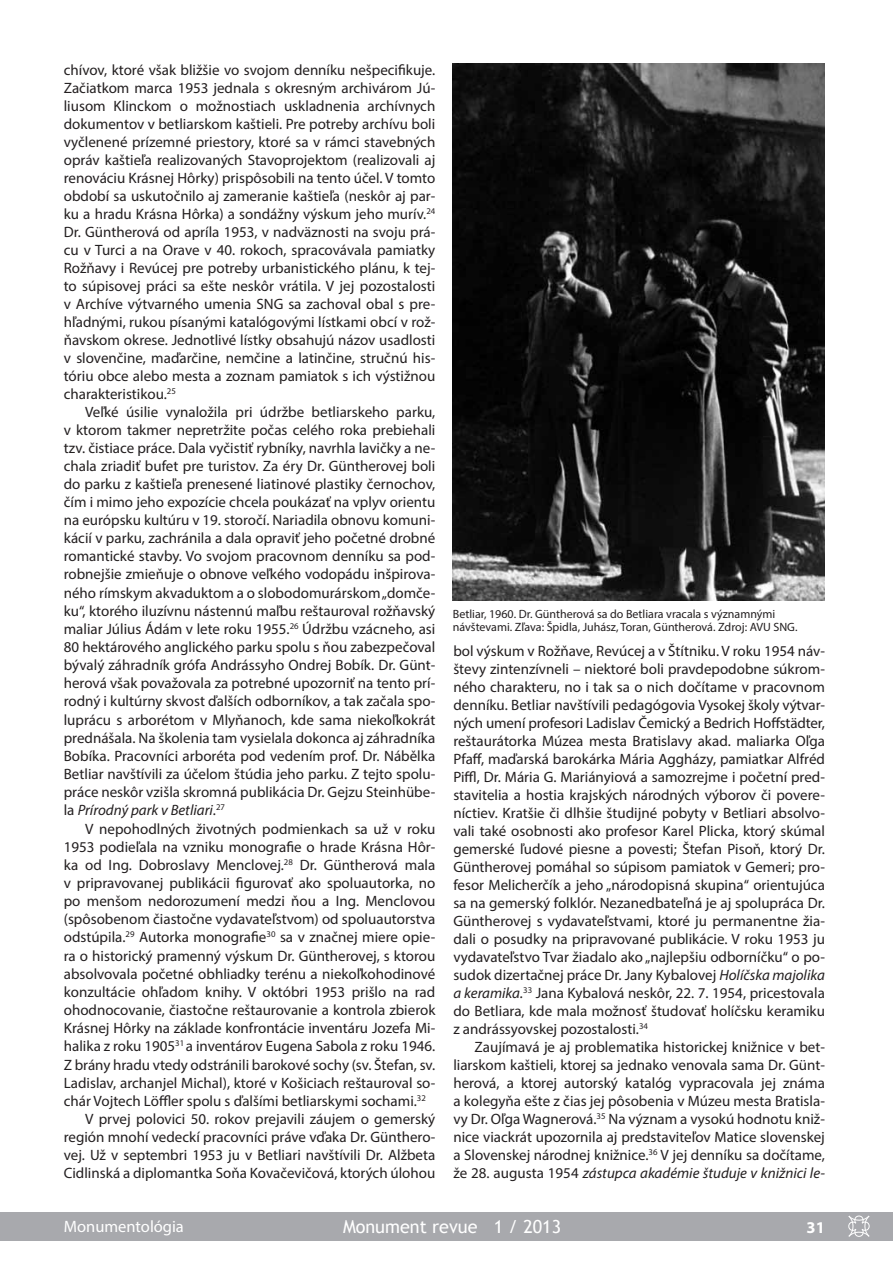
<style>
.page{position:relative;width:893px;height:1263px;background:#fff}
.page>*{position:absolute;margin:0;border:0;box-sizing:border-box;transform-origin:0 0}
.t1{font:18px "Trebuchet MS";color:#fff}
.t2{font:16.5px "Myriad Pro";color:#fff}
.t3{font:700 16.5px "Myriad Pro";color:#fff}
.t4{font:15px/18px "Myriad Pro";color:#231f20;text-align:justify}
.t5{font:12px/13.5px "Myriad Pro";color:#231f20}
.s1{font-style:italic}
</style>
<div class="page">
<div style="left:0;top:1212px;width:893px;height:28px;background:#a8a9ad"></div>
<svg style="left:848px;top:1215px;width:22px;height:22px"></svg>
<img style="left:453px;top:64px;width:372px;height:536px">
<p class="t4" style="left:64px;top:61px;width:373px">chívov, ktoré však bližšie vo svojom denníku nešpecifikuje.<br>Začiatkom marca 1953 jednala s okresným archivárom Jú&shy;liusom Klinckom o možnostiach uskladnenia archívnych dokumentov v betliarskom kaštieli. Pre potreby archívu boli vyčlenené prízemné priestory, ktoré sa v rámci stavebných opráv kaštieľa realizovaných Stavoprojektom (realizovali aj renováciu Krásnej Hôrky) prispôsobili na tento účel. V tomto období sa uskutočnilo aj zameranie kaštieľa (neskôr aj par&shy;ku a hradu Krásna Hôrka) a sondážny výskum jeho murív.<sup>24<br></sup>Dr. Güntherová od apríla 1953, v nadväznosti na svoju prá&shy;cu v Turci a na Orave v 40. rokoch, spracovávala pamiatky Rožňavy i Revúcej pre potreby urbanistického plánu, k tej&shy;to súpisovej práci sa ešte neskôr vrátila. V jej pozostalosti v Archíve výtvarného umenia SNG sa zachoval obal s pre&shy;hľadnými, rukou písanými katalógovými lístkami obcí v rož&shy;ňavskom okrese. Jednotlivé lístky obsahujú názov usadlosti v slovenčine, maďarčine, nemčine a latinčine, stručnú his&shy;tóriu obce alebo mesta a zoznam pamiatok s ich výstižnou charakteristikou.<sup>25</sup></p>
<p class="t4" style="left:64px;top:403px;width:373px;text-indent:21px">Veľké úsilie vynaložila pri údržbe betliarskeho parku, v ktorom takmer nepretržite počas celého roka prebiehali tzv. čistiace práce. Dala vyčistiť rybníky, navrhla lavičky a ne&shy;chala zriadiť bufet pre turistov. Za éry Dr. Güntherovej boli do parku z kaštieľa prenesené liatinové plastiky černochov, čím i mimo jeho expozície chcela poukázať na vplyv orientu na európsku kultúru v 19. storočí. Nariadila obnovu komuni&shy;kácií v parku, zachránila a dala opraviť jeho početné drobné romantické stavby. Vo svojom pracovnom denníku sa pod&shy;robnejšie zmieňuje o obnove veľkého vodopádu inšpirova&shy;ného rímskym akvaduktom a o slobodomurárskom „domče&shy;ku“, ktorého iluzívnu nástennú maľbu reštauroval rožňavský maliar Július Ádám v lete roku 1955.<sup>26</sup> Údržbu vzácneho, asi 80 hektárového anglického parku spolu s ňou zabezpečoval bývalý záhradník grófa Andrássyho Ondrej Bobík. Dr. Günt&shy;herová však považovala za potrebné upozorniť na tento prí&shy;rodný i kultúrny skvost ďalších odborníkov, a tak začala spo&shy;luprácu s arborétom v Mlyňanoch, kde sama niekoľkokrát prednášala. Na školenia tam vysielala dokonca aj záhradníka Bobíka. Pracovníci arboréta pod vedením prof. Dr. Nábělka Betliar navštívili za účelom štúdia jeho parku. Z tejto spolu&shy;práce neskôr vzišla skromná publikácia Dr. Gejzu Steinhübe&shy;la <span class="s1">Prírodný park v Betliari</span>.<sup>27</sup></p>
<p class="t4" style="left:85px;top:819px;width:352px">V nepohodlných životných podmienkach sa už v roku</p>
<p class="t4" style="left:64px;top:837px;width:373px">1953 podieľala na vzniku monografie o hrade Krásna Hôr-</p>
<p class="t4" style="left:64px;top:855px;width:373px">ka od Ing. Dobroslavy Menclovej.<sup>28</sup> Dr. Güntherová mala</p>
<p class="t4" style="left:64px;top:874px;width:373px">v pripravovanej publikácii figurovať ako spoluautorka, no</p>
<p class="t4" style="left:64px;top:892px;width:373px">po menšom nedorozumení medzi ňou a Ing. Menclovou</p>
<p class="t4" style="left:64px;top:910px;width:373px">(spôsobenom čiastočne vydavateľstvom) od spoluautorstva</p>
<p class="t4" style="left:64px;top:928px;width:373px">odstúpila.<sup>29</sup> Autorka monografie<sup>30</sup> sa v značnej miere opie-</p>
<p class="t4" style="left:64px;top:946px;width:373px">ra o historický pramenný výskum Dr. Güntherovej, s ktorou</p>
<p class="t4" style="left:64px;top:964px;width:373px">absolvovala početné obhliadky terénu a niekoľkohodinové</p>
<p class="t4" style="left:64px;top:983px;width:373px">konzultácie ohľadom knihy. V októbri 1953 prišlo na rad</p>
<p class="t4" style="left:64px;top:1001px;width:373px">ohodnocovanie, čiastočne reštaurovanie a kontrola zbierok</p>
<p class="t4" style="left:64px;top:1019px;width:373px">Krásnej Hôrky na základe konfrontácie inventáru Jozefa Mi-</p>
<p class="t4" style="left:64px;top:1037px;width:373px">halika z roku 1905<sup>31</sup> a inventárov Eugena Sabola z roku 1946.</p>
<p class="t4" style="left:64px;top:1055px;width:373px">Z brány hradu vtedy odstránili barokové sochy (sv. Štefan, sv.</p>
<p class="t4" style="left:64px;top:1073px;width:373px">Ladislav, archanjel Michal), ktoré v Košiciach reštauroval so-</p>
<p class="t4" style="left:64px;top:1091px;width:364px">chár Vojtech Löffler spolu s ďalšími betliarskymi sochami.<sup>32</sup></p>
<p class="t4" style="left:85px;top:1110px;width:352px">V prvej polovici 50. rokov prejavili záujem o gemerský</p>
<p class="t4" style="left:64px;top:1128px;width:373px">región mnohí vedeckí pracovníci práve vďaka Dr. Günthero-</p>
<p class="t4" style="left:64px;top:1146px;width:373px">vej. Už v septembri 1953 ju v Betliari navštívili Dr. Alžbeta</p>
<p class="t4" style="left:64px;top:1164px;width:373px">Cidlinská a diplomantka Soňa Kovačevičová, ktorých úlohou</p>
<p class="t5" style="left:453px;top:606px;width:346px">Betliar, 1960. Dr. Güntherová sa do Betliara vracala s významnými návštevami. Zľava: Špidla, Juhász, Toran, Güntherová. Zdroj: AVU SNG.</p>
<p class="t4" style="left:453px;top:641px;width:373px">bol výskum v Rožňave, Revúcej a v Štítniku. V roku 1954 náv&shy;števy zintenzívneli – niektoré boli pravdepodobne súkrom&shy;ného charakteru, no i tak sa o nich dočítame v pracovnom denníku. Betliar navštívili pedagógovia Vysokej školy výtvar&shy;ných umení profesori Ladislav Čemický a Bedrich Hoffstädter, reštaurátorka Múzea mesta Bratislavy akad. maliarka Oľga Pfaff, maďarská barokárka Mária Aggházy, pamiatkar Alfréd Piffl, Dr. Mária G. Mariányiová a samozrejme i početní pred&shy;stavitelia a hostia krajských národných výborov či povere&shy;níctiev. Kratšie či dlhšie študijné pobyty v Betliari absolvo&shy;vali také osobnosti ako profesor Karel Plicka, ktorý skúmal gemerské ľudové piesne a povesti; Štefan Pisoň, ktorý Dr.<br>Güntherovej pomáhal so súpisom pamiatok v Gemeri; pro&shy;fesor Melicherčík a jeho „národopisná skupina“ orientujúca sa na gemerský folklór. Nezanedbateľná je aj spolupráca Dr.<br>Güntherovej s vydavateľstvami, ktoré ju permanentne žia&shy;dali o posudky na pripravované publikácie. V roku 1953 ju vydavateľstvo Tvar žiadalo ako „najlepšiu odborníčku“ o po&shy;sudok dizertačnej práce Dr. Jany Kybalovej <span class="s1">Holíčska majolika a keramika.</span><sup>33</sup> Jana Kybalová neskôr, 22. 7. 1954, pricestovala do Betliara, kde mala možnosť študovať holíčsku keramiku z andrássyovskej pozostalosti.<sup>34</sup></p>
<p class="t4" style="left:453px;top:1037px;width:373px;text-indent:21px">Zaujímavá je aj problematika historickej knižnice v bet&shy;liarskom kaštieli, ktorej sa jednako venovala sama Dr. Günt&shy;herová, a ktorej autorský katalóg vypracovala jej známa a kolegyňa ešte z čias jej pôsobenia v Múzeu mesta Bratisla&shy;vy Dr. Oľga Wagnerová.<sup>35</sup> Na význam a vysokú hodnotu kniž&shy;nice viackrát upozornila aj predstaviteľov Matice slovenskej a Slovenskej národnej knižnice.<sup>36</sup> V jej denníku sa dočítame, že 28. augusta 1954 <span class="s1">zástupca akadémie študuje v knižnici le-</span></p>
<p class="t2" style="left:64px;top:1216px;width:122px">Monumentológia</p>
<p class="t1" style="left:343px;top:1216px;width:220px">Monument revue 1 / 2013</p>
<p class="t3" style="left:807px;top:1216px;width:20px">31</p>
</div>
